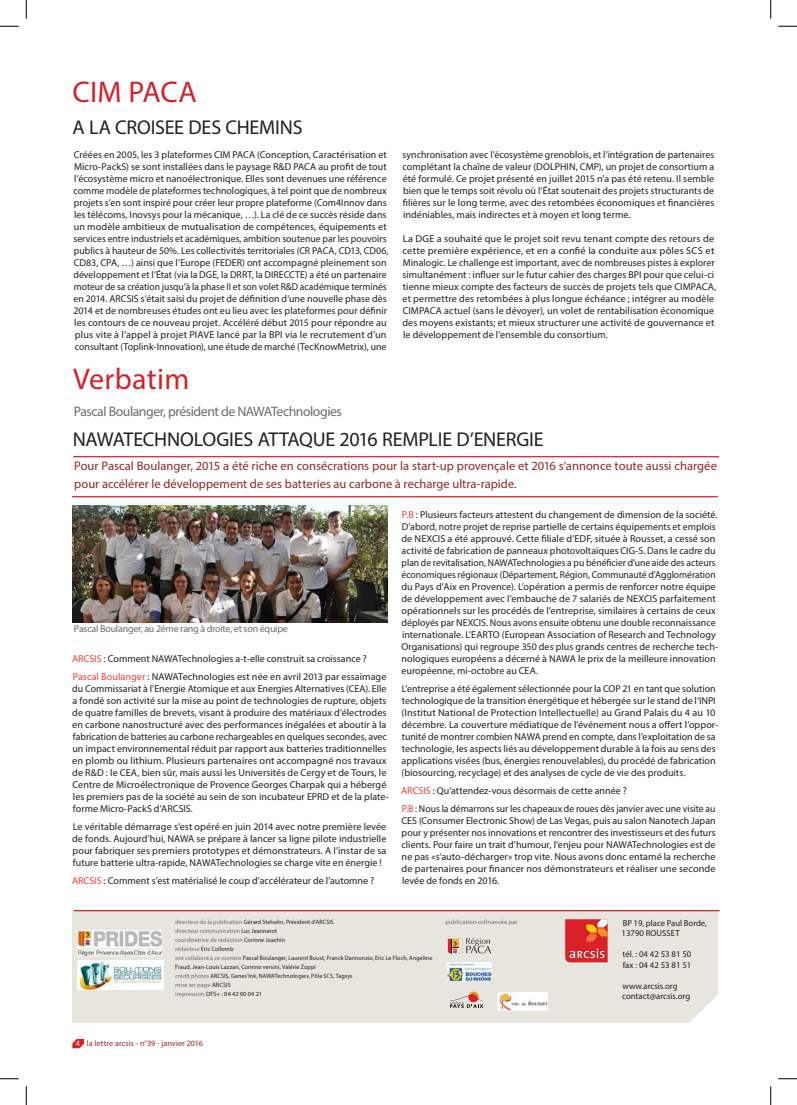
<style>
.page{position:relative;width:797px;height:1105px;background:#fff}
.page>*{position:absolute;margin:0;border:0;box-sizing:border-box;transform-origin:0 0}
.t1{font:30px "Myriad Pro";letter-spacing:.01em;color:#d1232a}
.t2{font:20px "Myriad Pro";letter-spacing:-.01em;color:#231f20}
.t3{font:13.75px "Myriad Pro";letter-spacing:-.035em;color:#6c6d70}
.t4{font:12.5px/18px "Myriad Pro";color:#942723}
.t5{font:10px/12px "Myriad Pro";letter-spacing:.005em;color:#231f20}
.t6{font:10px "Myriad Pro";letter-spacing:-.02em;color:#6c6d70}
.t7{font:8.75px/10.5px "Myriad Pro";color:#231f20}
.t8{font:8.12px "Myriad Pro";letter-spacing:.015em;color:#942723}
.t9{font:6.25px/9px "Myriad Pro";letter-spacing:.015em;color:#231f20;scale:.95 1}
.t10{font:6.25px "Myriad Pro";letter-spacing:.015em;color:#6c6d70}
.s1{color:#f03d33}
.s2{color:#6c6d70}
.s3{color:#fff}
</style>
<div class="page">
<svg style="left:72px;top:1039px;width:12px;height:9px"></svg>
<div style="left:72px;top:911px;width:645px;height:112px;background:#e7e6de"></div>
<svg style="left:565px;top:919px;width:42px;height:43px"></svg>
<svg style="left:690px;top:991px;width:28px;height:32px"></svg>
<svg style="left:448px;top:938px;width:43px;height:16px"></svg>
<img style="left:498px;top:992px;width:49px;height:19px">
<svg style="left:450px;top:991px;width:33px;height:17px"></svg>
<img style="left:77px;top:930px;width:85px;height:25px">
<img style="left:78px;top:960px;width:85px;height:30px">
<img style="left:73px;top:505px;width:314px;height:117px">
<hr style="left:73px;top:456px;width:646px;height:1px;background:#d1232a">
<hr style="left:72px;top:496px;width:646px;height:1px;background:#d1232a">
<hr style="left:74px;top:910px;width:645px;height:1px;background:#d1232a">
<img style="left:447px;top:962px;width:44px;height:18px">
<svg style="left:0;top:25px;width:19px;height:2px"></svg>
<svg style="left:778px;top:25px;width:19px;height:2px"></svg>
<svg style="left:0;top:1078px;width:19px;height:1px"></svg>
<svg style="left:778px;top:1078px;width:19px;height:1px"></svg>
<svg style="left:25px;top:0;width:2px;height:19px"></svg>
<svg style="left:25px;top:1086px;width:2px;height:19px"></svg>
<svg style="left:770px;top:0;width:1px;height:19px"></svg>
<svg style="left:770px;top:1086px;width:1px;height:19px"></svg>
<h1 class="t1" style="left:72px;top:73px;width:126px">CIM PACA</h1>
<h2 class="t2" style="left:73px;top:115px;width:231px">A LA CROISEE DES CHEMINS</h2>
<p class="t5" style="left:73px;top:149px;width:316px">Créées en 2005, les 3 plateformes CIM PACA (Conception, Caractérisation et Micro-PackS) se sont installées dans le paysage R&amp;D PACA au profit de tout l’écosystème micro et nanoélectronique. Elles sont devenues une référence comme modèle de plateformes technologiques, à tel point que de nombreux projets s’en sont inspiré pour créer leur propre plateforme (Com4Innov dans les télécoms, Inovsys pour la mécanique, …). La clé de ce succès réside dans un modèle ambitieux de mutualisation de compétences, équipements et services entre industriels et académiques, ambition soutenue par les pouvoirs publics à hauteur de 50%. Les collectivités territoriales (CR PACA, CD13, CD06, CD83, CPA, …) ainsi que l’Europe (FEDER) ont accompagné pleinement son développement et l’État (via la DGE, la DRRT, la DIRECCTE) a été un partenaire moteur de sa création jusqu’à la phase II et son volet R&amp;D académique terminés en 2014. ARCSIS s’était saisi du projet de définition d’une nouvelle phase dès 2014 et de nombreuses études ont eu lieu avec les plateformes pour définir les contours de ce nouveau projet. Accéléré début 2015 pour répondre au plus vite à l’appel à projet PIAVE lancé par la BPI via le recrutement d’un consultant (Toplink-Innovation), une étude de marché (TecKnowMetrix), une</p>
<p class="t5" style="left:402px;top:149px;width:313px;text-align:justify">synchronisation avec l’écosystème grenoblois, et l’intégration de partenaires complétant la chaîne de valeur (DOLPHIN, CMP), un projet de consortium a été formulé. Ce projet présenté en juillet 2015 n’a pas été retenu. Il semble bien que le temps soit révolu où l’État soutenait des projets structurants de filières sur le long terme, avec des retombées économiques et financières indéniables, mais indirectes et à moyen et long terme.</p>
<p class="t5" style="left:402px;top:233px;width:315px">La DGE a souhaité que le projet soit revu tenant compte des retours de cette première expérience, et en a confié la conduite aux pôles SCS et Minalogic. Le challenge est important, avec de nombreuses pistes à explorer simultanément : influer sur le futur cahier des charges BPI pour que celui-ci tienne mieux compte des facteurs de succès de projets tels que CIMPACA, et permettre des retombées à plus longue échéance ; intégrer au modèle CIMPACA actuel (sans le dévoyer), un volet de rentabilisation économique des moyens existants; et mieux structurer une activité de gouvernance et le développement de l’ensemble du consortium.</p>
<h1 class="t1" style="left:73px;top:360px;width:118px">Verbatim</h1>
<h3 class="t3" style="left:74px;top:403px;width:270px">Pascal Boulanger, président de NAWATechnologies</h3>
<h2 class="t2" style="left:73px;top:427px;width:472px">NAWATECHNOLOGIES ATTAQUE 2016 REMPLIE D’ENERGIE</h2>
<p class="t4" style="left:74px;top:457px;width:644px">Pour Pascal Boulanger, 2015 a été riche en consécrations pour la start-up provençale et 2016 s’annonce toute aussi chargée pour accélérer le développement de ses batteries au carbone à recharge ultra-rapide.</p>
<p class="t6" style="left:74px;top:623px;width:215px">Pascal Boulanger, au 2ème rang à droite, et son équipe</p>
<p class="t5" style="left:72px;top:650px;width:316px;line-height:18px"><span class="s1">ARCSIS</span> : Comment NAWATechnologies a-t-elle construit sa croissance ?<br><span class="s1">Pascal Boulanger</span> : NAWATechnologies est née en avril 2013 par essaimage</p>
<p class="t5" style="left:72px;top:683px;width:318px">du Commissariat à l’Energie Atomique et aux Energies Alternatives (CEA). Elle a fondé son activité sur la mise au point de technologies de rupture, objets de quatre familles de brevets, visant à produire des matériaux d’électrodes en carbone nanostructuré avec des performances inégalées et aboutir à la fabrication de batteries au carbone rechargeables en quelques secondes, avec un impact environnemental réduit par rapport aux batteries traditionnelles en plomb ou lithium. Plusieurs partenaires ont accompagné nos travaux de R&amp;D : le CEA, bien sûr, mais aussi les Universités de Cergy et de Tours, le Centre de Microélectronique de Provence Georges Charpak qui a hébergé les premiers pas de la société au sein de son incubateur EPRD et de la plate&shy;forme Micro-PackS d’ARCSIS.</p>
<p class="t5" style="left:72px;top:821px;width:316px;text-align:justify">Le véritable démarrage s’est opéré en juin 2014 avec notre première levée de fonds. Aujourd’hui, NAWA se prépare à lancer sa ligne pilote industrielle pour fabriquer ses premiers prototypes et démonstrateurs. A l’instar de sa future batterie ultra-rapide, NAWATechnologies se charge vite en énergie !</p>
<p class="t5" style="left:72px;top:875px;width:304px"><span class="s1">ARCSIS</span> : Comment s’est matérialisé le coup d’accélérateur de l’automne ?</p>
<p class="t5" style="left:401px;top:509px;width:318px"><span class="s1">P.B</span> : Plusieurs facteurs attestent du changement de dimension de la société.<br>D’abord, notre projet de reprise partielle de certains équipements et emplois de NEXCIS a été approuvé. Cette filiale d’EDF, située à Rousset, a cessé son activité de fabrication de panneaux photovoltaïques CIG-S. Dans le cadre du plan de revitalisation, NAWATechnologies a pu bénéficier d’une aide des acteurs économiques régionaux (Département, Région, Communauté d’Agglomération du Pays d’Aix en Provence). L’opération a permis de renforcer notre équipe de développement avec l’embauche de 7 salariés de NEXCIS parfaitement opérationnels sur les procédés de l’entreprise, similaires à certains de ceux déployés par NEXCIS. Nous avons ensuite obtenu une double reconnaissance internationale. L’EARTO (European Association of Research and Technology Organisations) qui regroupe 350 des plus grands centres de recherche tech&shy;nologiques européens a décerné à NAWA le prix de la meilleure innovation européenne, mi-octobre au CEA.</p>
<p class="t5" style="left:401px;top:683px;width:318px">L’entreprise a été également sélectionnée pour la COP 21 en tant que solution technologique de la transition énergétique et hébergée sur le stand de l’INPI (Institut National de Protection Intellectuelle) au Grand Palais du 4 au 10 décembre. La couverture médiatique de l’événement nous a offert l’oppor&shy;tunité de montrer combien NAWA prend en compte, dans l’exploitation de sa technologie, les aspects liés au développement durable à la fois au sens des applications visées (bus, énergies renouvelables), du procédé de fabrication (biosourcing, recyclage) et des analyses de cycle de vie des produits.</p>
<p class="t5" style="left:401px;top:782px;width:316px;line-height:18px"><span class="s1">ARCSIS</span> : Qu’attendez-vous désormais de cette année ?<br><span class="s1">P.B</span> : Nous la démarrons sur les chapeaux de roues dès janvier avec une visite au</p>
<p class="t5" style="left:401px;top:815px;width:316px;text-align:justify">CES (Consumer Electronic Show) de Las Vegas, puis au salon Nanotech Japan pour y présenter nos innovations et rencontrer des investisseurs et des futurs clients. Pour faire un trait d’humour, l’enjeu pour NAWATechnologies est de ne pas «s’auto-décharger» trop vite. Nous avons donc entamé la recherche de partenaires pour financer nos démonstrateurs et réaliser une seconde levée de fonds en 2016.</p>
<p class="t9" style="left:175px;top:917px;width:272px"><span class="s2">directeur de la publication</span> Gérard Stehelin, Président d’ARCSIS<br><span class="s2">directeur communication</span> Luc Jeannerot<br><span class="s2">coordinatrice de rédaction</span> Corinne Joachin<br><span class="s2">rédacteur</span> Eric Collomb<br><span class="s2">ont collaboré à ce numéro</span> Pascal Boulanger, Laurent Boust, Franck Dannunzio, Eric Le Floch, Angeline Fraud, Jean-Louis Lazzari, Corinne versini, Valérie Zoppi<br><span class="s2">crédit photos</span> ARCSIS, Genes’Ink, NAWATechnologies, Pôle SCS, Tagsys<br><span class="s2">mise en page</span> ARCSIS<br><span class="s2">impression</span> DFS+ : 04 42 90 04 21</p>
<p class="t7" style="left:621px;top:917px;width:87px">BP 19, place Paul Borde,<br>13790 ROUSSET</p>
<p class="t10" style="left:445px;top:918px;width:73px">publication cofinancée par</p>
<p class="t7" style="left:622px;top:949px;width:70px">tél. : 04 42 53 81 50 fax : 04 42 53 81 51</p>
<p class="t7" style="left:622px;top:980px;width:70px">www.arcsis.org contact@arcsis.org</p>
<p class="t8" style="left:76px;top:1038px;width:129px"><span class="s3">4</span> la lettre arcsis - n°39 - janvier 2016</p>
</div>
